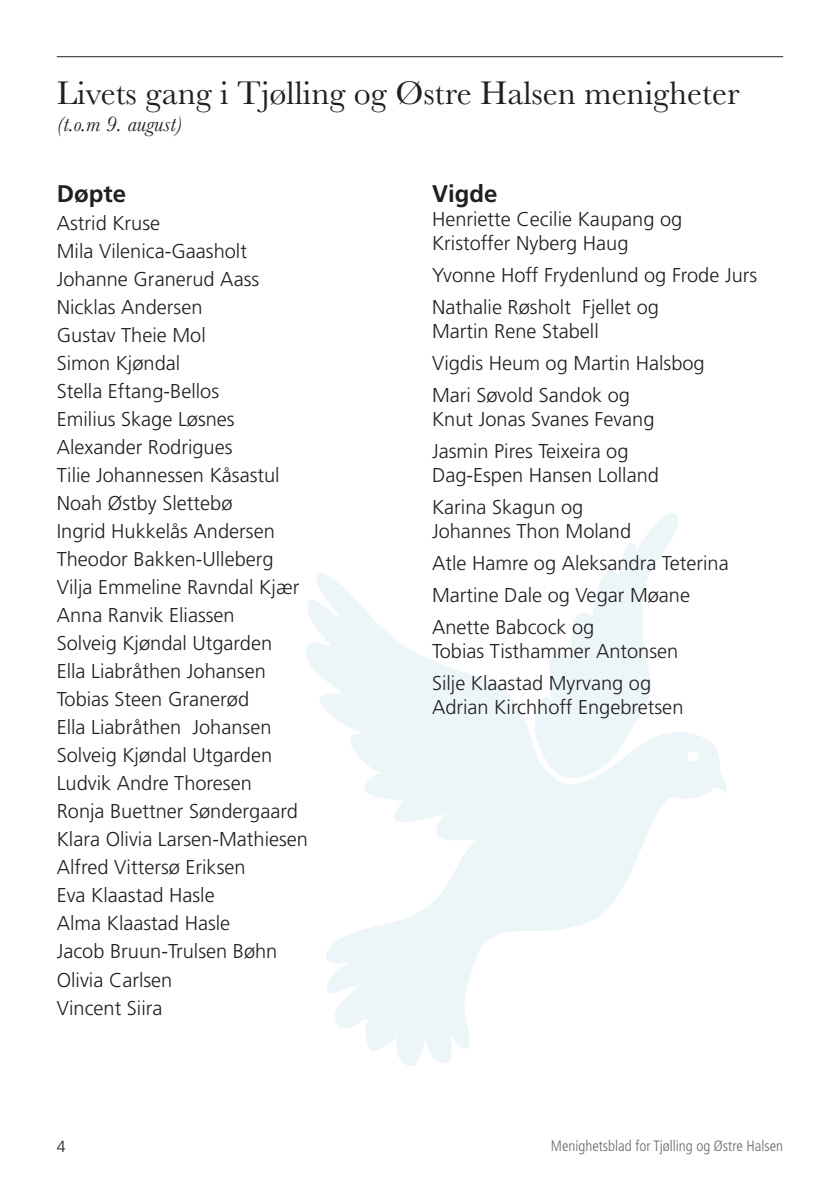
<style>
.page{position:relative;width:840px;height:1191px;background:#fff}
.page>*{position:absolute;margin:0;border:0;box-sizing:border-box;transform-origin:0 0}
.t1{font:34px "Baskerville";color:#231f20}
.t2{font:700 24px "Frutiger";color:#231f20}
.t3{font:italic 22px "Baskerville";color:#231f20}
.t4{font:300 20px "Frutiger";color:#231f20}
.t5{font:300 16px "Frutiger";color:#231f20}
.t6{font:300 condensed 15px "Frutiger";color:#66696a}
</style>
<div class="page">
<hr style="left:57px;top:56px;width:725px;height:1px;background:#231f20">
<p class="t1" style="left:57px;top:72px;width:683px">Livets gang i Tjølling og Østre Halsen menigheter</p>
<p class="t3" style="left:57px;top:109px;width:127px">(t.o.m 9. august)</p>
<p class="t2" style="left:57px;top:180px;width:71px">Døpte</p>
<p class="t4" style="left:57px;top:212px;width:105px">Astrid Kruse</p>
<p class="t4" style="left:57px;top:240px;width:192px">Mila Vilenica-Gaasholt</p>
<p class="t4" style="left:57px;top:268px;width:204px">Johanne Granerud Aass</p>
<p class="t4" style="left:57px;top:296px;width:147px">Nicklas Andersen</p>
<p class="t4" style="left:57px;top:324px;width:150px">Gustav Theie Mol</p>
<p class="t4" style="left:57px;top:352px;width:125px">Simon Kjøndal</p>
<p class="t4" style="left:57px;top:380px;width:164px">Stella Eftang-Bellos</p>
<p class="t4" style="left:57px;top:408px;width:179px">Emilius Skage Løsnes</p>
<p class="t4" style="left:57px;top:436px;width:177px">Alexander Rodrigues</p>
<p class="t4" style="left:57px;top:464px;width:224px">Tilie Johannessen Kåsastul</p>
<p class="t4" style="left:57px;top:492px;width:177px">Noah Østby Slettebø</p>
<p class="t4" style="left:57px;top:520px;width:219px">Ingrid Hukkelås Andersen</p>
<p class="t4" style="left:57px;top:548px;width:218px">Theodor Bakken-Ulleberg</p>
<p class="t4" style="left:57px;top:576px;width:244px">Vilja Emmeline Ravndal Kjær</p>
<p class="t4" style="left:57px;top:604px;width:179px">Anna Ranvik Eliassen</p>
<p class="t4" style="left:57px;top:632px;width:217px">Solveig Kjøndal Utgarden</p>
<p class="t4" style="left:57px;top:660px;width:210px">Ella Liabråthen Johansen</p>
<p class="t4" style="left:57px;top:688px;width:194px">Tobias Steen Granerød</p>
<p class="t4" style="left:57px;top:716px;width:216px">Ella Liabråthen Johansen</p>
<p class="t4" style="left:57px;top:744px;width:217px">Solveig Kjøndal Utgarden</p>
<p class="t4" style="left:57px;top:772px;width:196px">Ludvik Andre Thoresen</p>
<p class="t4" style="left:57px;top:800px;width:242px">Ronja Buettner Søndergaard</p>
<p class="t4" style="left:57px;top:828px;width:253px">Klara Olivia Larsen-Mathiesen</p>
<p class="t4" style="left:57px;top:856px;width:190px">Alfred Vittersø Eriksen</p>
<p class="t4" style="left:57px;top:884px;width:159px">Eva Klaastad Hasle</p>
<p class="t4" style="left:57px;top:912px;width:175px">Alma Klaastad Hasle</p>
<p class="t4" style="left:57px;top:940px;width:222px">Jacob Bruun-Trulsen Bøhn</p>
<p class="t4" style="left:57px;top:968px;width:117px">Olivia Carlsen</p>
<p class="t4" style="left:57px;top:996px;width:107px">Vincent Siira</p>
<p class="t5" style="left:57px;top:1137px;width:10px">4</p>
<p class="t2" style="left:432px;top:180px;width:67px">Vigde</p>
<p class="t4" style="left:432px;top:208px;width:252px">Henriette Cecilie Kaupang og</p>
<p class="t4" style="left:432px;top:232px;width:198px">Kristoffer Nyberg Haug</p>
<p class="t4" style="left:432px;top:264px;width:326px">Yvonne Hoff Frydenlund og Frode Jurs</p>
<p class="t4" style="left:432px;top:296px;width:228px">Nathalie Røsholt Fjellet og</p>
<p class="t4" style="left:432px;top:320px;width:168px">Martin Rene Stabell</p>
<p class="t4" style="left:432px;top:352px;width:274px">Vigdis Heum og Martin Halsbog</p>
<p class="t4" style="left:432px;top:384px;width:199px">Mari Søvold Sandok og</p>
<p class="t4" style="left:432px;top:408px;width:224px">Knut Jonas Svanes Fevang</p>
<p class="t4" style="left:432px;top:440px;width:198px">Jasmin Pires Teixeira og</p>
<p class="t4" style="left:432px;top:464px;width:228px">Dag-Espen Hansen Lolland</p>
<p class="t4" style="left:432px;top:496px;width:153px">Karina Skagun og</p>
<p class="t4" style="left:432px;top:520px;width:200px">Johannes Thon Moland</p>
<p class="t4" style="left:432px;top:552px;width:298px">Atle Hamre og Aleksandra Teterina</p>
<p class="t4" style="left:432px;top:584px;width:259px">Martine Dale og Vegar Møane</p>
<p class="t4" style="left:432px;top:616px;width:164px">Anette Babcock og</p>
<p class="t4" style="left:432px;top:640px;width:248px">Tobias Tisthammer Antonsen</p>
<p class="t4" style="left:432px;top:672px;width:220px">Silje Klaastad Myrvang og</p>
<p class="t4" style="left:432px;top:696px;width:253px">Adrian Kirchhoff Engebretsen</p>
<p class="t6" style="left:550px;top:1137px;width:233px">Menighetsblad for Tjølling og Østre Halsen</p>
</div>
